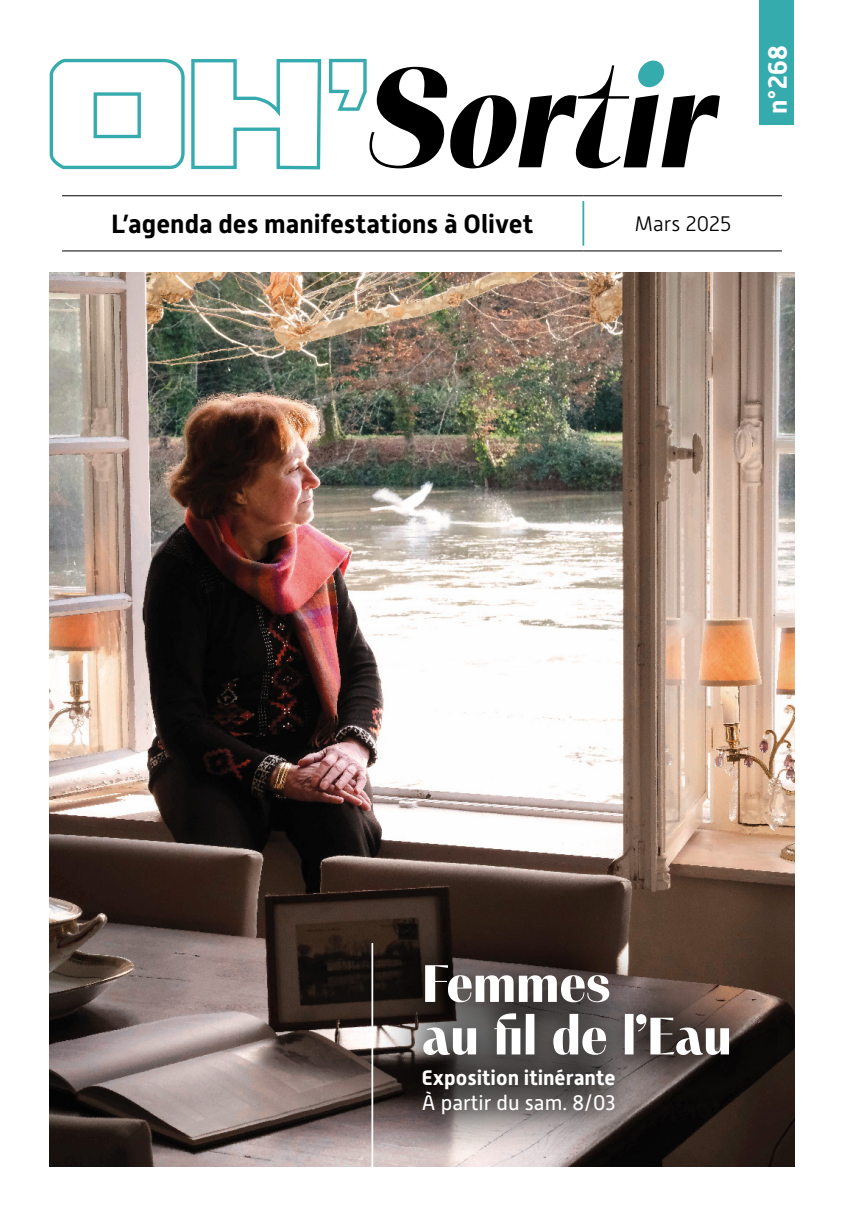
<style>
.page{position:relative;width:844px;height:1216px;background:#fff}
.page>*{position:absolute;margin:0;border:0;box-sizing:border-box;transform-origin:0 0}
.t1{font:900 52.5px/52.5px "PF Marlet Display";color:#fff}
.Texte{font:700 26.25px "Alwyn New";color:#000}
.t2{font:700 26.25px "Alwyn New";color:#fff}
.t3{font:700 21px "Alwyn New";color:#fff}
.t4{font:21px "Alwyn New";color:#fff}
.Texte-2{font:300 21px "Alwyn New";letter-spacing:.005em;color:#000}
</style>
<div class="page">
<img style="left:50px;top:273px;width:744px;height:893px">
<hr style="left:62px;top:195px;width:521px;height:1px;background:#000">
<hr style="left:583px;top:195px;width:198px;height:1px;background:#000">
<hr style="left:62px;top:250px;width:521px;height:1px;background:#000">
<hr style="left:583px;top:250px;width:198px;height:1px;background:#000">
<hr style="left:582px;top:201px;width:2px;height:45px;background:#35abae">
<div style="left:759px;top:0;width:35px;height:124px;background:#35abae"></div>
<svg style="left:375px;top:916px;width:402px;height:243px;background:#4e4440"></svg>
<svg style="left:50px;top:59px;width:134px;height:110px"></svg>
<svg style="left:191px;top:59px;width:130px;height:110px"></svg>
<svg style="left:329px;top:59px;width:390px;height:109px"></svg>
<div style="left:638px;top:61px;width:26px;height:26px;background:#35abae;border-radius:11px"></div>
<hr style="left:371px;top:943px;width:2px;height:272px;background:#fff">
<p class="t2" style="left:762px;top:114px;width:70px;rotate:-90deg">n°268</p>
<p class="Texte" style="left:111px;top:209px;width:423px">L’agenda des manifestations à Olivet</p>
<p class="Texte-2" style="left:634px;top:212px;width:98px">Mars 2025</p>
<p class="t1" style="left:422px;top:959px;width:311px">Femmes<br>au fil de l’Eau</p>
<p class="t3" style="left:422px;top:1065px;width:195px">Exposition itinérante</p>
<p class="t4" style="left:422px;top:1090px;width:195px">À partir du sam. 8/03</p>
</div>
